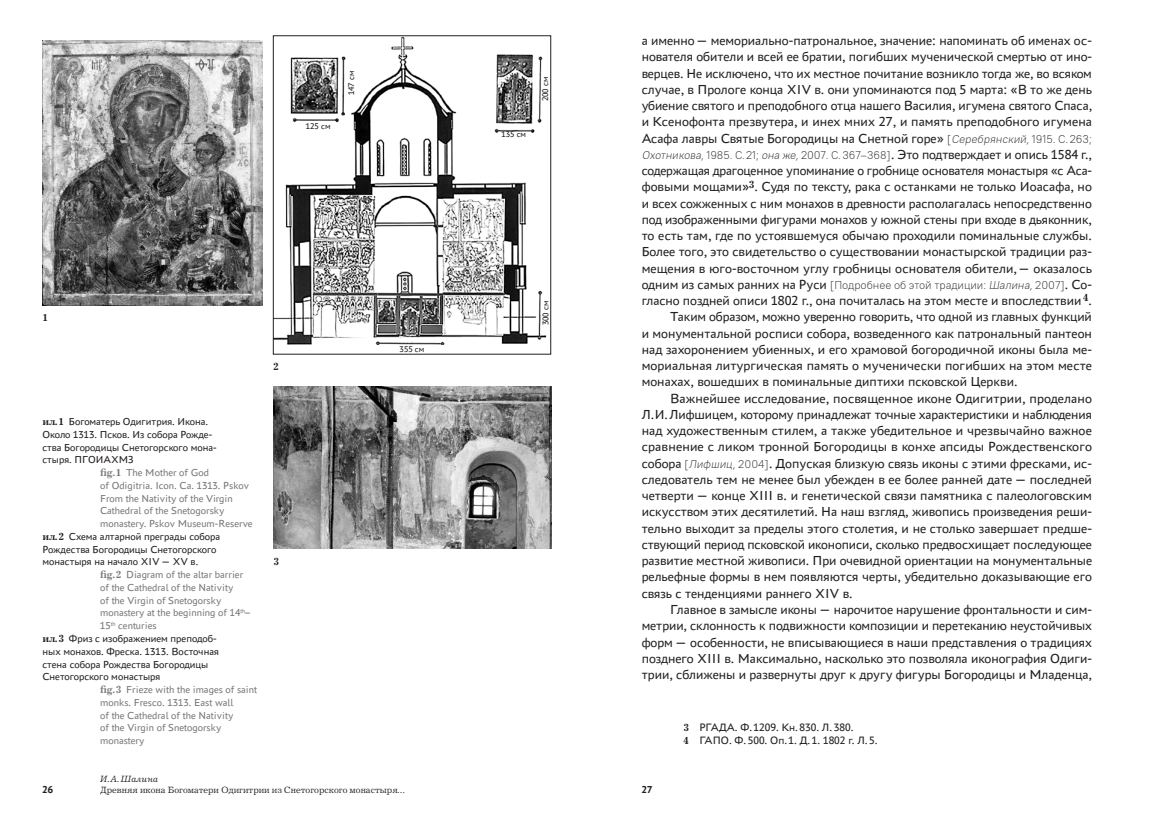
<style>
.page{position:relative;width:1170px;height:833px;background:#fff}
.page>*{position:absolute;margin:0;border:0;box-sizing:border-box;transform-origin:0 0}
.t1{font:13.75px/16.2px "PT Astra Sans";color:#231f20;text-align:justify}
.t2{font:300 11.25px "PT Root UI";color:#231f20}
.t3{font:11.25px/13.5px "PT Astra Sans";color:#231f20}
.t4{font:10.62px "PT Astra Sans";color:#77787b}
.t5{font:10.62px "PT Astra Sans";color:#231f20}
.t6{font:700 10.62px "PT Astra Sans";color:#231f20}
.t7{font:700 10.62px "Journal";color:#231f20}
.t8{font:9.38px "Journal";color:#231f20}
.t9{font:italic 9.38px "Journal";color:#231f20}
.t10{font:8.75px "PT Astra Sans";color:#231f20}
.s1{font-family:"Journal";font-weight:700}
.s2{font-family:"PT Root UI";font-weight:300;font-size:11.25px}
.s3{font-family:"PT Root UI";font-weight:300;font-style:italic;font-size:11.25px}
.s4{font-family:"PT Astra Sans";font-weight:400;font-size:13.75px}
.s5{font-style:italic}
.s6{font-family:"Journal";font-weight:700;font-size:10.62px}
</style>
<div class="page">
<img style="left:273px;top:386px;width:278px;height:162px">
<img style="left:43px;top:41px;width:219px;height:264px">
<img style="left:275px;top:37px;width:272px;height:308px">
<div style="left:273px;top:35px;width:278px;height:319px;border:1px solid #231f20"></div>
<p class="t10" style="left:306px;top:120px;width:26px">125 см</p>
<p class="t10" style="left:345px;top:95px;width:26px;rotate:-90deg">147 см</p>
<p class="t10" style="left:539px;top:101px;width:26px;rotate:-90deg">200 см</p>
<p class="t10" style="left:501px;top:129px;width:26px">135 см</p>
<p class="t7" style="left:43px;top:311px;width:7px">1</p>
<p class="t7" style="left:273px;top:360px;width:7px">2</p>
<p class="t5" style="left:43px;top:415px;width:167px"><span class="s1">ил.1</span> Богоматерь Одигитрия. Икона.</p>
<p class="t5" style="left:43px;top:427px;width:171px">Около 1313. Псков. Из собора Рожде-</p>
<p class="t5" style="left:43px;top:440px;width:176px">ства Богородицы Снетогорского мона-</p>
<p class="t5" style="left:43px;top:453px;width:93px">стыря. ПГОИАХМЗ</p>
<p class="t4" style="left:100px;top:466px;width:110px"><span class="s1">fig.1</span> The Mother of God</p>
<p class="t4" style="left:100px;top:478px;width:151px">of Odigitria. Icon. Ca. 1313. Pskov</p>
<p class="t4" style="left:100px;top:491px;width:134px">From the Nativity of the Virgin</p>
<p class="t4" style="left:100px;top:504px;width:126px">Cathedral of the Snetogorsky</p>
<p class="t4" style="left:100px;top:517px;width:154px">monastery. Pskov Museum-Reserve</p>
<p class="t5" style="left:43px;top:529px;width:179px"><span class="s1">ил.2</span> Схема алтарной преграды собора</p>
<p class="t5" style="left:43px;top:542px;width:175px">Рождества Богородицы Снетогорского</p>
<p class="t5" style="left:43px;top:555px;width:157px">монастыря на начало XIV—XV в.</p>
<p class="t4" style="left:100px;top:568px;width:144px"><span class="s1">fig.2</span> Diagram of the altar barrier</p>
<p class="t4" style="left:100px;top:580px;width:135px">of the Cathedral of the Nativity</p>
<p class="t4" style="left:100px;top:593px;width:123px">of the Virgin of Snetogorsky</p>
<p class="t4" style="left:100px;top:606px;width:152px">monastery at the beginning of 14<sup>th</sup>–</p>
<p class="t4" style="left:100px;top:619px;width:58px">15<sup>th</sup> centuries</p>
<p class="t5" style="left:43px;top:631px;width:176px"><span class="s1">ил.3</span> Фриз с изображением преподоб-</p>
<p class="t5" style="left:43px;top:644px;width:178px">ных монахов. Фреска. 1313. Восточная</p>
<p class="t5" style="left:43px;top:657px;width:167px">стена собора Рождества Богородицы</p>
<p class="t5" style="left:43px;top:670px;width:119px">Снетогорского монастыря</p>
<p class="t4" style="left:100px;top:682px;width:158px"><span class="s1">fig.3</span> Frieze with the images of saint</p>
<p class="t4" style="left:100px;top:695px;width:135px">monks. Fresco. 1313. East wall</p>
<p class="t4" style="left:100px;top:708px;width:135px">of the Cathedral of the Nativity</p>
<p class="t4" style="left:100px;top:721px;width:123px">of the Virgin of Snetogorsky</p>
<p class="t4" style="left:100px;top:733px;width:46px">monastery</p>
<p class="t7" style="left:273px;top:555px;width:7px">3</p>
<p class="t10" style="left:399px;top:343px;width:26px">355 см</p>
<p class="t10" style="left:540px;top:325px;width:26px;rotate:-90deg">300 см</p>
<p class="t1" style="left:641px;top:32px;width:452px">а именно— мемориально-патрональное, значение: напоминать об именах ос&shy;нователя обители и всей ее братии, погибших мученической смертью от ино&shy;верцев. Не исключено, что их местное почитание возникло тогда же, во всяком случае, в Прологе конца XIV в. они упоминаются под 5 марта: «В то же день убиение святого и преподобного отца нашего Василия, игумена святого Спаса, и Ксенофонта презвутера, и инех мних 27, и память преподобного игумена Асафа лавры Святые Богородицы на Снетной горе» <span class="s2">[</span><span class="s3">Серебрянский,</span><span class="s2">1915. С.263; </span><span class="s3">Охотникова,</span><span class="s2">1985. С.21;</span> <span class="s3">она же,</span><span class="s2">2007. С.367–368]</span>. Это подтверждает и опись 1584 г., содержащая драгоценное упоминание о гробнице основателя монастыря «с Аса&shy;фовыми мощами»<sup>3</sup>. Судя по тексту, рака с останками не только Иоасафа, но и всех сожженных с ним монахов в древности располагалась непосредственно под изображенными фигурами монахов у южной стены при входе в дьяконник, то есть там, где по устоявшемуся обычаю проходили поминальные службы.<br>Более того, это свидетельство о существовании монастырской традиции раз&shy;мещения в юго-восточном углу гробницы основателя обители,— оказалось</p>
<p class="t2" style="left:641px;top:278px;width:451px"><span class="s4">одним из самых ранних на Руси</span> [Подробнее об этой традиции: <span class="s5">Шалина,</span>2007]<span class="s4">. Со-</span></p>
<p class="t1" style="left:641px;top:292px;width:452px">гласно поздней описи 1802 г., она почиталась на этом месте и впоследствии <sup>4</sup>.</p>
<p class="t1" style="left:670px;top:308px;width:423px">Таким образом, можно уверенно говорить, что одной из главных функций</p>
<p class="t1" style="left:641px;top:324px;width:451px">и монументальной росписи собора, возведенного как патрональный пантеон</p>
<p class="t1" style="left:641px;top:341px;width:451px">над захоронением убиенных, и его храмовой богородичной иконы была ме-</p>
<p class="t1" style="left:641px;top:357px;width:452px">мориальная литургическая память о мученически погибших на этом месте</p>
<p class="t1" style="left:641px;top:373px;width:377px">монахах, вошедших в поминальные диптихи псковской Церкви.</p>
<p class="t1" style="left:670px;top:389px;width:423px">Важнейшее исследование, посвященное иконе Одигитрии, проделано</p>
<p class="t1" style="left:641px;top:406px;width:451px">Л.И.Лифшицем, которому принадлежат точные характеристики и наблюдения</p>
<p class="t1" style="left:641px;top:422px;width:451px">над художественным стилем, а также убедительное и чрезвычайно важное</p>
<p class="t1" style="left:641px;top:438px;width:452px">сравнение с ликом тронной Богородицы в конхе апсиды Рождественского</p>
<p class="t1" style="left:641px;top:454px;width:451px">собора <span class="s2">[</span><span class="s3">Лифшиц,</span><span class="s2">2004]</span>. Допуская близкую связь иконы с этими фресками, ис-</p>
<p class="t1" style="left:641px;top:471px;width:452px">следователь тем не менее был убежден в ее более ранней дате— последней</p>
<p class="t1" style="left:641px;top:487px;width:451px">четверти— конце XIII в. и генетической связи памятника с палеологовским</p>
<p class="t1" style="left:641px;top:503px;width:451px">искусством этих десятилетий. На наш взгляд, живопись произведения реши-</p>
<p class="t1" style="left:641px;top:519px;width:451px">тельно выходит за пределы этого столетия, и не столько завершает предше-</p>
<p class="t1" style="left:641px;top:536px;width:451px">ствующий период псковской иконописи, сколько предвосхищает последующее</p>
<p class="t1" style="left:641px;top:552px;width:452px">развитие местной живописи. При очевидной ориентации на монументальные</p>
<p class="t1" style="left:641px;top:568px;width:451px">рельефные формы в нем появляются черты, убедительно доказывающие его</p>
<p class="t1" style="left:641px;top:584px;width:212px">связь с тенденциями раннего XIV в.</p>
<p class="t1" style="left:670px;top:601px;width:423px">Главное в замысле иконы— нарочитое нарушение фронтальности и сим-</p>
<p class="t1" style="left:641px;top:617px;width:452px">метрии, склонность к подвижности композиции и перетеканию неустойчивых</p>
<p class="t1" style="left:641px;top:633px;width:452px">форм— особенности, не вписывающиеся в наши представления о традициях</p>
<p class="t1" style="left:641px;top:649px;width:451px">позднего XIII в. Максимально, насколько это позволяла иконография Одиги-</p>
<p class="t1" style="left:641px;top:666px;width:451px">трии, сближены и развернуты друг к другу фигуры Богородицы и Младенца,</p>
<p class="t3" style="left:683px;top:719px;width:196px"><span class="s6">3</span> РГАДА. Ф. 1209. Кн. 830. Л. 380.<br><span class="s6">4</span> ГАПО. Ф. 500. Оп. 1. Д.1. 1802 г. Л. 5.</p>
<p class="t9" style="left:100px;top:773px;width:59px">И.А.Шалина</p>
<p class="t8" style="left:100px;top:784px;width:306px">Древняя икона Богоматери Одигитрии из Снетогорского монастыря...</p>
<p class="t6" style="left:43px;top:782px;width:12px">26</p>
<p class="t6" style="left:641px;top:782px;width:12px">27</p>
</div>
